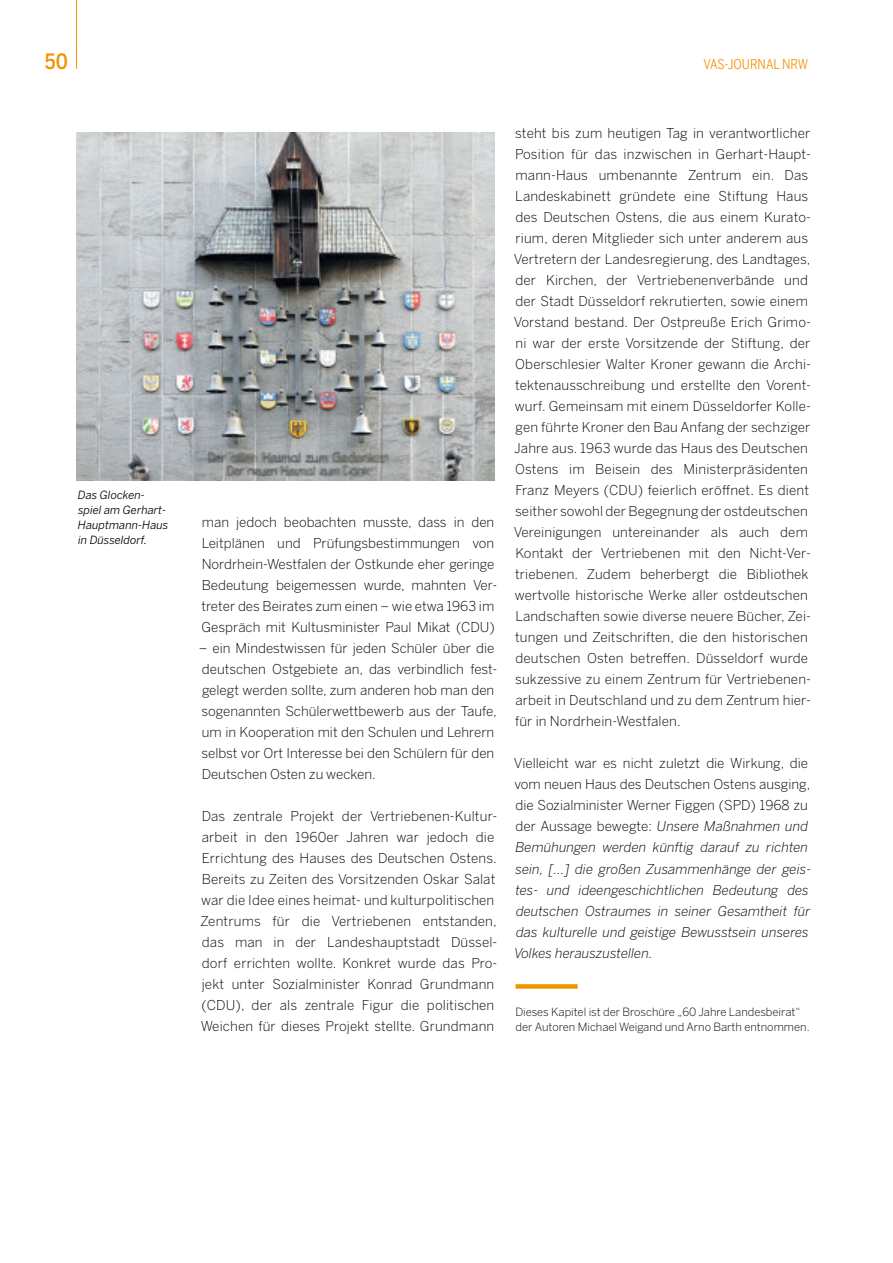
<style>
.page{position:relative;width:893px;height:1263px;background:#fff}
.page>*{position:absolute;margin:0;border:0;box-sizing:border-box;transform-origin:0 0}
.t1{font:500 21px "Benton Sans Cond";color:#f39200}
.Fließtext{font:300 13.5px/21px "Benton Sans";letter-spacing:.01em;color:#000}
.Fließtext-2{font:italic 300 13.5px/21px "Benton Sans";color:#000}
.t2{font:13.5px "Benton Sans Cond";color:#f39200}
.Bildnachweis{font:300 11.25px/15px "Benton Sans";color:#000}
.BU_pos{font:italic 11.25px/15px "Benton Sans";color:#000}
.s1{font-style:normal}
</style>
<div class="page">
<div style="left:516px;top:984px;width:62px;height:5px;background:#f39200"></div>
<img style="left:76px;top:133px;width:419px;height:347px">
<hr style="left:76px;top:0;width:1px;height:69px;background:#f39200">
<h1 class="t1" style="left:45px;top:49px;width:25px">50</h1>
<p class="t2" style="left:703px;top:56px;width:106px">VAS-JOURNAL NRW</p>
<p class="BU_pos" style="left:78px;top:487px;width:92px">Das Glocken&shy;spiel am Gerhart-<br>Hauptmann-Haus in Düsseldorf.</p>
<p class="Fließtext" style="left:201px;top:511px;width:297px">man jedoch beobachten musste, dass in den Leitplänen und Prüfungsbestimmungen von Nordrhein-Westfalen der Ostkunde eher geringe Bedeutung beigemessen wurde, mahnten Ver&shy;treter des Beirates zum einen – wie etwa 1963 im Gespräch mit Kultusminister Paul Mikat (CDU)</p>
<p class="Fließtext" style="left:199px;top:637px;width:300px">– ein Mindestwissen für jeden Schüler über die deutschen Ostgebiete an, das verbindlich fest&shy;gelegt werden sollte, zum anderen hob man den sogenannten Schülerwettbewerb aus der Taufe, um in Kooperation mit den Schulen und Lehrern selbst vor Ort Interesse bei den Schülern für den Deutschen Osten zu wecken.</p>
<p class="Fließtext" style="left:201px;top:805px;width:298px">Das zentrale Projekt der Vertriebenen-Kultur&shy;arbeit in den 1960er Jahren war jedoch die Errichtung des Hauses des Deutschen Ostens.<br>Bereits zu Zeiten des Vorsitzenden Oskar Salat war die Idee eines heimat- und kulturpolitischen Zentrums für die Vertriebenen entstanden, das man in der Landeshauptstadt Düssel&shy;dorf errichten wollte. Konkret wurde das Pro&shy;jekt unter Sozialminister Konrad Grundmann (CDU), der als zentrale Figur die politischen Weichen für dieses Projekt stellte. Grundmann</p>
<p class="Fließtext" style="left:514px;top:123px;width:299px">steht bis zum heutigen Tag in verantwortlicher Position für das inzwischen in Gerhart-Haupt&shy;mann-Haus umbenannte Zentrum ein. Das Landeskabinett gründete eine Stiftung Haus des Deutschen Ostens, die aus einem Kurato&shy;rium, deren Mitglieder sich unter anderem aus Vertretern der Landesregierung, des Landtages, der Kirchen, der Vertriebenenverbände und der Stadt Düsseldorf rekrutierten, sowie einem Vorstand bestand. Der Ostpreuße Erich Grimo&shy;ni war der erste Vorsitzende der Stiftung, der Oberschlesier Walter Kroner gewann die Archi&shy;tektenausschreibung und erstellte den Vorent&shy;wurf. Gemeinsam mit einem Düsseldorfer Kolle&shy;gen führte Kroner den Bau Anfang der sechziger Jahre aus. 1963 wurde das Haus des Deutschen Ostens im Beisein des Ministerpräsidenten Franz Meyers (CDU) feierlich eröffnet. Es dient seither sowohl der Begegnung der ostdeutschen Vereinigungen untereinander als auch dem Kontakt der Vertriebenen mit den Nicht-Ver&shy;triebenen. Zudem beherbergt die Bibliothek wertvolle historische Werke aller ostdeutschen Landschaften sowie diverse neuere Bücher, Zei&shy;tungen und Zeitschriften, die den historischen deutschen Osten betreffen. Düsseldorf wurde sukzessive zu einem Zentrum für Vertriebenen&shy;arbeit in Deutschland und zu dem Zentrum hier&shy;für in Nordrhein-Westfalen.</p>
<p class="Fließtext-2" style="left:514px;top:753px;width:299px"><span class="s1">Vielleicht war es nicht zuletzt die Wirkung, die vom neuen Haus des Deutschen Ostens ausging, die Sozialminister Werner Figgen (SPD) 1968 zu der Aussage bewegte:</span> Unsere Maßnahmen und Bemühungen werden künftig darauf zu richten sein, […] die großen Zusammenhänge der geis&shy;tes- und ideengeschichtlichen Bedeutung des deutschen Ostraumes in seiner Gesamtheit für das kulturelle und geistige Bewusstsein unseres Volkes herauszustellen.</p>
<p class="Bildnachweis" style="left:515px;top:1004px;width:296px">Dieses Kapitel ist der Broschüre „60 Jahre Landesbeirat“ der Autoren Michael Weigand und Arno Barth entnommen.</p>
</div>
